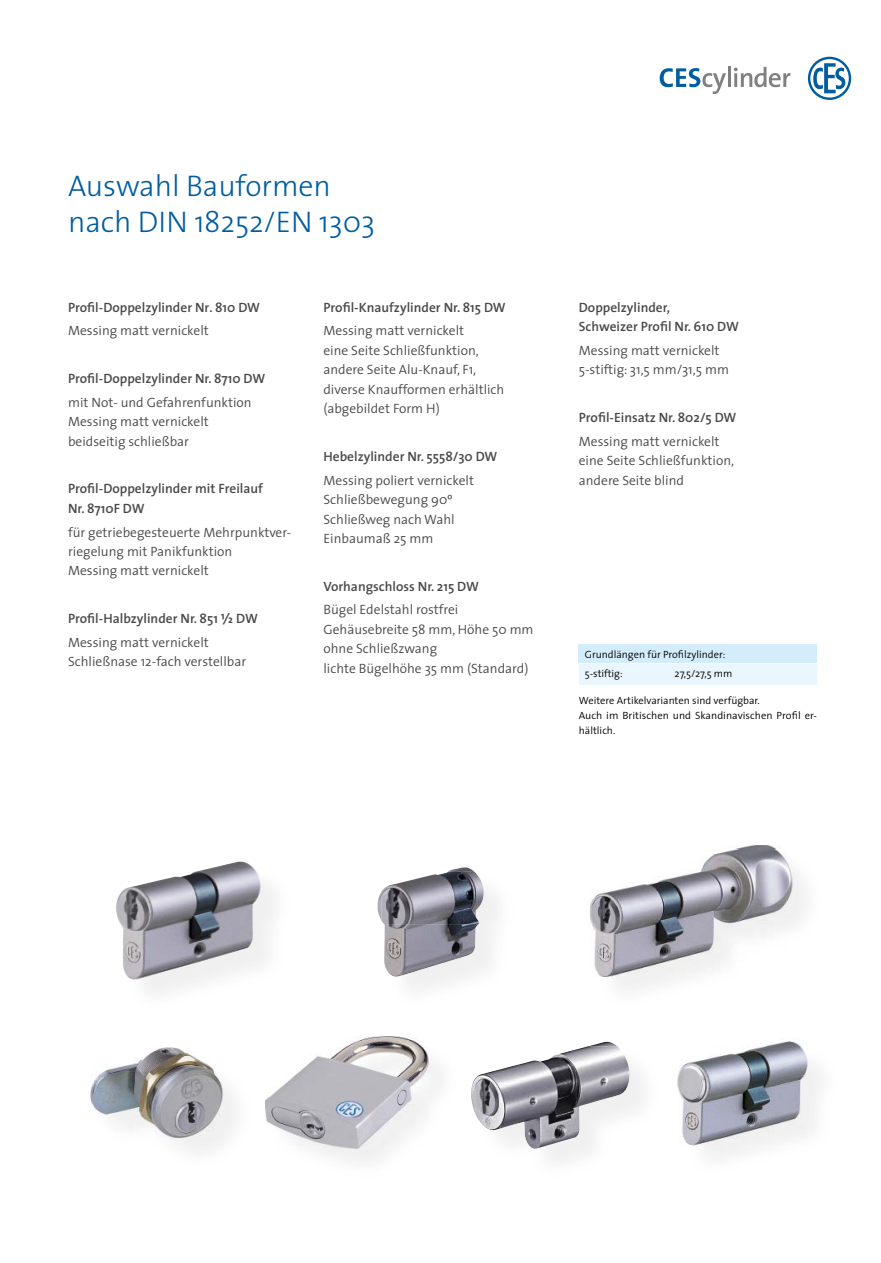
<style>
.page{position:relative;width:881px;height:1263px;background:#fff}
.page>*{position:absolute;margin:0;border:0;box-sizing:border-box;transform-origin:0 0}
.t1{font:300 30px/36px "The Sans";letter-spacing:-.005em;color:#005da0}
.t2{font:300 13.5px/19.5px "The Sans";color:#494948}
.t3{font:600 13.5px/19.5px "The Sans";color:#494948}
.t4{font:300 10.5px/15px "The Sans";color:#000}
.s1{font-family:"The Sans Semi Bold Expert";font-weight:400}
.s2{font-weight:300}
</style>
<div class="page">
<svg style="left:659px;top:68px;width:66px;height:26px"></svg>
<hr style="left:727px;top:67px;width:3px;height:20px;background:#80807f">
<svg style="left:733px;top:67px;width:57px;height:20px"></svg>
<svg style="left:807px;top:57px;width:43px;height:43px"></svg>
<img style="left:677px;top:1041px;width:124px;height:55px">
<img style="left:681px;top:1046px;width:128px;height:101px">
<img style="left:265px;top:1036px;width:148px;height:87px">
<img style="left:269px;top:1040px;width:159px;height:109px">
<div style="left:164px;top:1087px;width:72px;height:64px;background:#f3f3f3"></div>
<img style="left:90px;top:1047px;width:99px;height:62px">
<img style="left:95px;top:1052px;width:129px;height:85px">
<img style="left:116px;top:861px;width:145px;height:121px">
<img style="left:589px;top:845px;width:187px;height:81px">
<img style="left:593px;top:849px;width:200px;height:128px">
<img style="left:406px;top:887px;width:92px;height:103px">
<img style="left:377px;top:867px;width:97px;height:52px">
<img style="left:381px;top:872px;width:102px;height:52px">
<img style="left:384px;top:924px;width:94px;height:53px">
<div style="left:578px;top:644px;width:238px;height:19px;background:#d4edfc"></div>
<div style="left:579px;top:664px;width:237px;height:21px;background:#eaf6fe"></div>
<img style="left:497px;top:1046px;width:146px;height:115px">
<img style="left:471px;top:1042px;width:146px;height:71px">
<img style="left:475px;top:1046px;width:113px;height:84px">
<h1 class="t1" style="left:68px;top:167px;width:308px">Auswahl Bauformen nach DIN 18252/EN 1303</h1>
<p class="t3" style="left:68px;top:297px;width:193px">Profil-Doppelzylinder Nr. 810 DW</p>
<p class="t2" style="left:68px;top:321px;width:142px">Messing matt vernickelt</p>
<p class="t3" style="left:68px;top:368px;width:199px">Profil-Doppelzylinder Nr. 8710 DW</p>
<p class="t2" style="left:68px;top:392px;width:185px">mit Not- und Gefahrenfunktion<br>Messing matt vernickelt beidseitig schließbar</p>
<p class="t3" style="left:68px;top:479px;width:196px">Profil-Doppelzylinder mit Freilauf<br>Nr. 8710F DW</p>
<p class="t2" style="left:68px;top:522px;width:224px">für getriebegesteuerte Mehrpunktver&shy;riegelung mit Panikfunktion<br>Messing matt vernickelt</p>
<p class="t3" style="left:68px;top:606px;width:191px;line-height:23.7px">Profil-Halbzylinder Nr. 851 <span class="s1">V</span> DW<br><span class="s2">Messing matt vernickelt</span></p>
<p class="t2" style="left:68px;top:651px;width:180px">Schließnase 12-fach verstellbar</p>
<p class="t3" style="left:323px;top:297px;width:184px">Profil-Knaufzylinder Nr. 815 DW</p>
<p class="t2" style="left:323px;top:321px;width:182px">Messing matt vernickelt<br>eine Seite Schließfunktion, andere Seite Alu-Knauf, F1, diverse Knaufformen erhältlich (abgebildet Form H)</p>
<p class="t3" style="left:323px;top:446px;width:175px">Hebelzylinder Nr. 5558/30 DW</p>
<p class="t2" style="left:323px;top:470px;width:152px">Messing poliert vernickelt<br>Schließbewegung 90º<br>Schließweg nach Wahl<br>Einbaumaß 25 mm</p>
<p class="t3" style="left:323px;top:576px;width:157px">Vorhangschloss Nr. 215 DW</p>
<p class="t2" style="left:323px;top:600px;width:211px">Bügel Edelstahl rostfrei<br>Gehäusebreite 58 mm, Höhe 50 mm ohne Schließzwang<br>lichte Bügelhöhe 35 mm (Standard)</p>
<p class="t3" style="left:578px;top:297px;width:162px">Doppelzylinder,<br>Schweizer Profil Nr. 610 DW</p>
<p class="t2" style="left:578px;top:340px;width:151px">Messing matt vernickelt<br>5-stiftig: 31,5 mm/31,5 mm</p>
<p class="t3" style="left:578px;top:407px;width:159px">Profil-Einsatz Nr. 802/5 DW</p>
<p class="t2" style="left:578px;top:431px;width:157px">Messing matt vernickelt eine Seite Schließfunktion, andere Seite blind</p>
<p class="t4" style="left:584px;top:644px;width:142px;line-height:19.6px">Grundlängen für Profilzylinder:<br>5-stiftig:</p>
<p class="t4" style="left:674px;top:666px;width:59px">27,5/27,5 mm</p>
<p class="t4" style="left:578px;top:692px;width:240px">Weitere Artikelvarianten sind verfügbar.<br>Auch im Britischen und Skandinavischen Profil er&shy;hältlich.</p>
</div>
